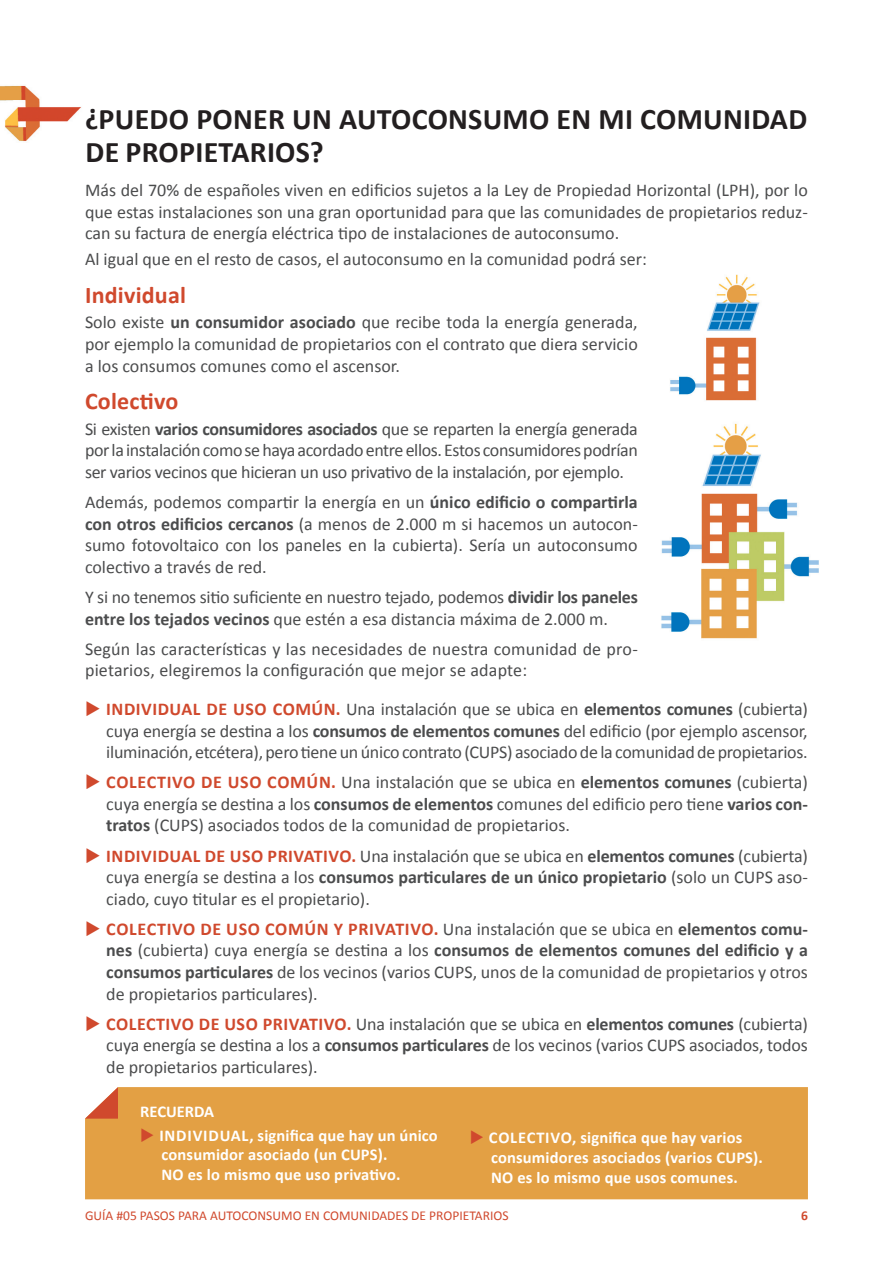
<style>
.page{position:relative;width:893px;height:1263px;background:#fff}
.page>*{position:absolute;margin:0;border:0;box-sizing:border-box;transform-origin:0 0}
.t1{font:700 30px/33px "Calibri";letter-spacing:.01em;color:#231f20}
.t2{font:700 24px "Calibri";letter-spacing:.01em;color:#d0492d}
.t3{font:18px/21.6px "Calibri";color:#4b4c4d;text-align:justify}
.t4{font:700 16.5px/19.8px "Calibri";letter-spacing:.01em;color:#fff}
.t5{font:13.5px "Calibri";color:#d0492d}
.t6{font:700 13.5px "Calibri";color:#d0492d}
.s1{font-weight:700}
.s2{color:#d0492d}
.s3{font-weight:700;color:#d0492d}
</style>
<div class="page">
<div style="left:85px;top:1087px;width:723px;height:112px;background:#e3a044"></div>
<svg style="left:85px;top:1087px;width:33px;height:31px"></svg>
<img style="left:0;top:85px;width:81px;height:57px">
<img style="left:661px;top:274px;width:158px;height:365px">
<h2 class="t1" style="left:85px;top:102px;width:724px">¿PUEDO PONER UN AUTOCONSUMO EN MI COMUNIDAD<br>DE PROPIETARIOS?</h2>
<p class="t3" style="left:85px;top:179px;width:724px">Más del 70% de españoles viven en edificios sujetos a la Ley de Propiedad Horizontal (LPH), por lo que estas instalaciones son una gran oportunidad para que las comunidades de propietarios reduz&shy;can su factura de energía eléctrica tipo de instalaciones de autoconsumo.</p>
<p class="t3" style="left:85px;top:248px;width:563px">Al igual que en el resto de casos, el autoconsumo en la comunidad podrá ser:</p>
<h3 class="t2" style="left:85px;top:279px;width:103px">Individual</h3>
<p class="t3" style="left:85px;top:312px;width:554px">Solo existe <span class="s1">un consumidor asociado</span> que recibe toda la energía generada, por ejemplo la comunidad de propietarios con el contrato que diera servicio a los consumos comunes como el ascensor.</p>
<h3 class="t2" style="left:85px;top:386px;width:95px">Colectivo</h3>
<p class="t3" style="left:85px;top:418px;width:554px">Si existen <span class="s1">varios consumidores asociados</span> que se reparten la energía generada por la instalación como se haya acordado entre ellos. Estos consumidores podrían ser varios vecinos que hicieran un uso privativo de la instalación, por ejemplo.</p>
<p class="t3" style="left:85px;top:491px;width:554px">Además, podemos compartir la energía en un <span class="s1">único edificio o compartirla con otros edificios cercanos</span> (a menos de 2.000 m si hacemos un autocon&shy;sumo fotovoltaico con los paneles en la cubierta). Sería un autoconsumo colectivo a través de red.</p>
<p class="t3" style="left:85px;top:586px;width:554px">Y si no tenemos sitio suficiente en nuestro tejado, podemos <span class="s1">dividir los paneles entre los tejados vecinos</span> que estén a esa distancia máxima de 2.000 m.</p>
<p class="t3" style="left:85px;top:638px;width:554px">Según las características y las necesidades de nuestra comunidad de pro&shy;pietarios, elegiremos la configuración que mejor se adapte:</p>
<p class="t3" style="left:106px;top:698px;width:703px;text-indent:-21px"><span class="s2">◆</span> <span class="s3">INDIVIDUAL DE USO COMÚN.</span> Una instalación que se ubica en <span class="s1">elementos comunes</span> (cubierta) cuya energía se destina a los <span class="s1">consumos de elementos comunes</span> del edificio (por ejemplo ascensor, iluminación, etcétera), pero tiene un único contrato (CUPS) asociado de la comunidad de propietarios.</p>
<p class="t3" style="left:106px;top:771px;width:703px;text-indent:-21px"><span class="s2">◆</span> <span class="s3">COLECTIVO DE USO COMÚN.</span> Una instalación que se ubica en <span class="s1">elementos comunes</span> (cubierta) cuya energía se destina a los <span class="s1">consumos de elementos</span> comunes del edificio pero tiene <span class="s1">varios con&shy;tratos</span> (CUPS) asociados todos de la comunidad de propietarios.</p>
<p class="t3" style="left:106px;top:845px;width:703px;text-indent:-21px"><span class="s2">◆</span> <span class="s3">INDIVIDUAL DE USO PRIVATIVO.</span> Una instalación que se ubica en <span class="s1">elementos comunes</span> (cubierta) cuya energía se destina a los <span class="s1">consumos particulares de un único propietario</span> (solo un CUPS aso&shy;ciado, cuyo titular es el propietario).</p>
<p class="t3" style="left:106px;top:918px;width:703px;text-indent:-21px"><span class="s2">◆</span> <span class="s3">COLECTIVO DE USO COMÚN Y PRIVATIVO.</span> Una instalación que se ubica en <span class="s1">elementos comu&shy;nes</span> (cubierta) cuya energía se destina a los <span class="s1">consumos de elementos comunes del edificio y a consumos particulares</span> de los vecinos (varios CUPS, unos de la comunidad de propietarios y otros de propietarios particulares).</p>
<p class="t3" style="left:106px;top:1013px;width:703px;text-indent:-21px"><span class="s2">◆</span> <span class="s3">COLECTIVO DE USO PRIVATIVO.</span> Una instalación que se ubica en <span class="s1">elementos comunes</span> (cubierta) cuya energía se destina a los a <span class="s1">consumos particulares</span> de los vecinos (varios CUPS asociados, todos de propietarios particulares).</p>
<p class="t4" style="left:140px;top:1101px;width:75px">RECUERDA</p>
<p class="t4" style="left:162px;top:1125px;width:278px;text-indent:-21px"><span class="s2">◆</span> INDIVIDUAL, significa que hay un único consumidor asociado (un CUPS).<br>NO es lo mismo que uso privativo.</p>
<p class="t4" style="left:491px;top:1128px;width:273px;text-indent:-21px"><span class="s2">◆</span> COLECTIVO, significa que hay varios consumidores asociados (varios CUPS).<br>NO es lo mismo que usos comunes.</p>
<p class="t5" style="left:85px;top:1207px;width:425px">GUÍA #05 PASOS PARA AUTOCONSUMO EN COMUNIDADES DE PROPIETARIOS</p>
<p class="t6" style="left:801px;top:1207px;width:8px">6</p>
</div>
